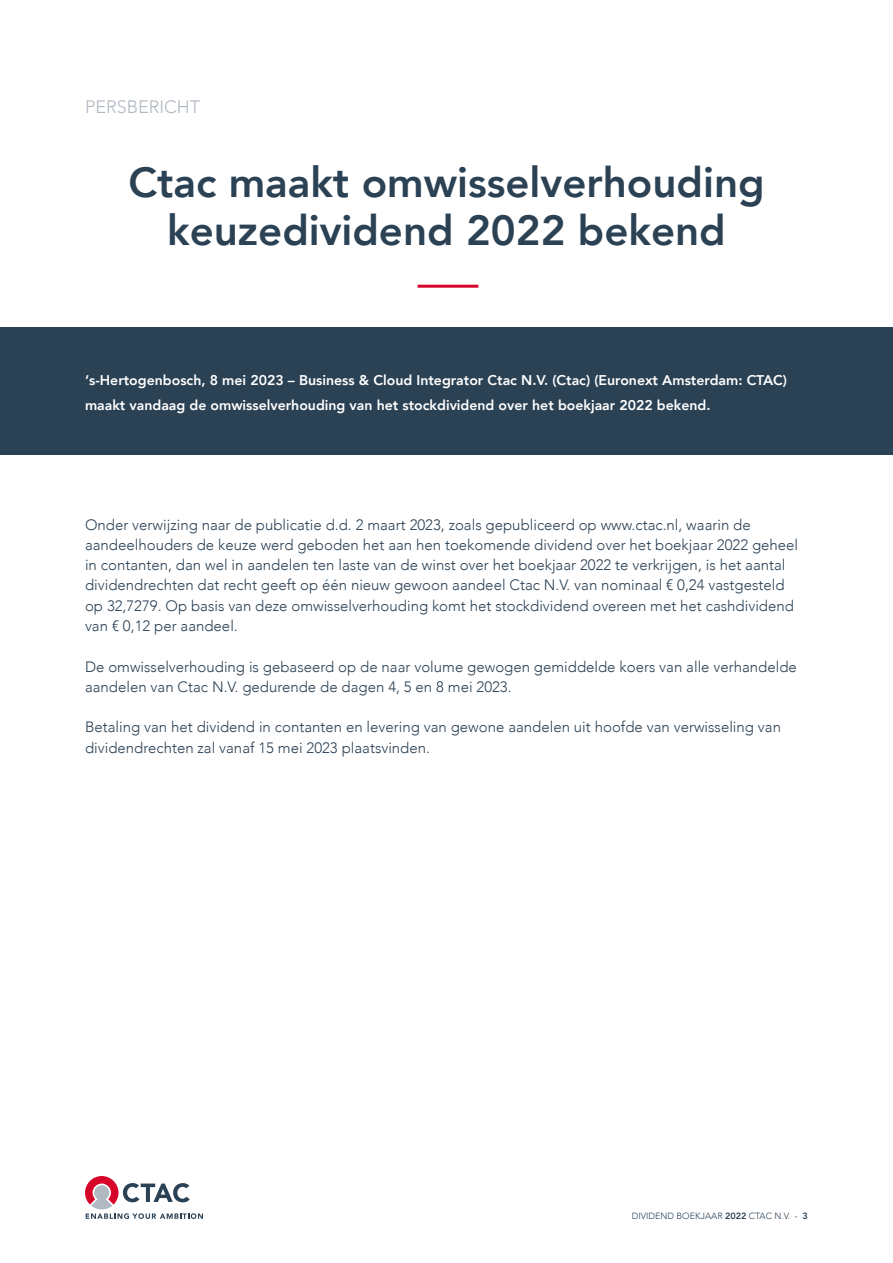
<style>
.page{position:relative;width:893px;height:1263px;background:#fff}
.page>*{position:absolute;margin:0;border:0;box-sizing:border-box;transform-origin:0 0}
.koplabel_wit{font:800 42px/48px "Avenir";color:#2b4154;text-align:center}
.t1{font:300 18px "Avenir";color:#b0b8c2}
.body{font:300 15px/20.2px "Avenir";color:#2b4154}
.koplabel_wit-2{font:800 14.1px/25px "Avenir";color:#fff}
.t2{font:300 9px "Avenir";color:#2b4154}
.s1{font-weight:800}
</style>
<div class="page">
<div style="left:0;top:328px;width:893px;height:127px;background:#2b4154"></div>
<hr style="left:418px;top:285px;width:60px;height:3px;background:#d60428">
<svg style="left:85px;top:1176px;width:118px;height:43px"></svg>
<p class="t1" style="left:85px;top:96px;width:117px">PERSBERICHT</p>
<p class="koplabel_wit" style="left:128px;top:159px;width:638px">Ctac maakt omwisselverhouding keuzedividend 2022 bekend</p>
<p class="koplabel_wit-2" style="left:85px;top:368px;width:703px">‘s-Hertogenbosch, 8 mei 2023 – Business &amp; Cloud Integrator Ctac N.V. (Ctac) (Euronext Amsterdam: CTAC) maakt vandaag de omwisselverhouding van het stockdividend over het boekjaar 2022 bekend.</p>
<p class="body" style="left:85px;top:514px;width:715px">Onder verwijzing naar de publicatie d.d. 2 maart 2023, zoals gepubliceerd op www.ctac.nl, waarin de aandeelhouders de keuze werd geboden het aan hen toekomende dividend over het boekjaar 2022 geheel in contanten, dan wel in aandelen ten laste van de winst over het boekjaar 2022 te verkrijgen, is het aantal dividendrechten dat recht geeft op één nieuw gewoon aandeel Ctac N.V. van nominaal € 0,24 vastgesteld op 32,7279. Op basis van deze omwisselverhouding komt het stockdividend overeen met het cashdividend van € 0,12 per aandeel.</p>
<p class="body" style="left:85px;top:656px;width:713px">De omwisselverhouding is gebaseerd op de naar volume gewogen gemiddelde koers van alle verhandelde aandelen van Ctac N.V. gedurende de dagen 4, 5 en 8 mei 2023.</p>
<p class="body" style="left:85px;top:717px;width:697px">Betaling van het dividend in contanten en levering van gewone aandelen uit hoofde van verwisseling van dividendrechten zal vanaf 15 mei 2023 plaatsvinden.</p>
<p class="t2" style="left:632px;top:1210px;width:177px">DIVIDEND BOEKJAAR <span class="s1">2022</span> CTAC N.V. - <span class="s1">3</span></p>
</div>
